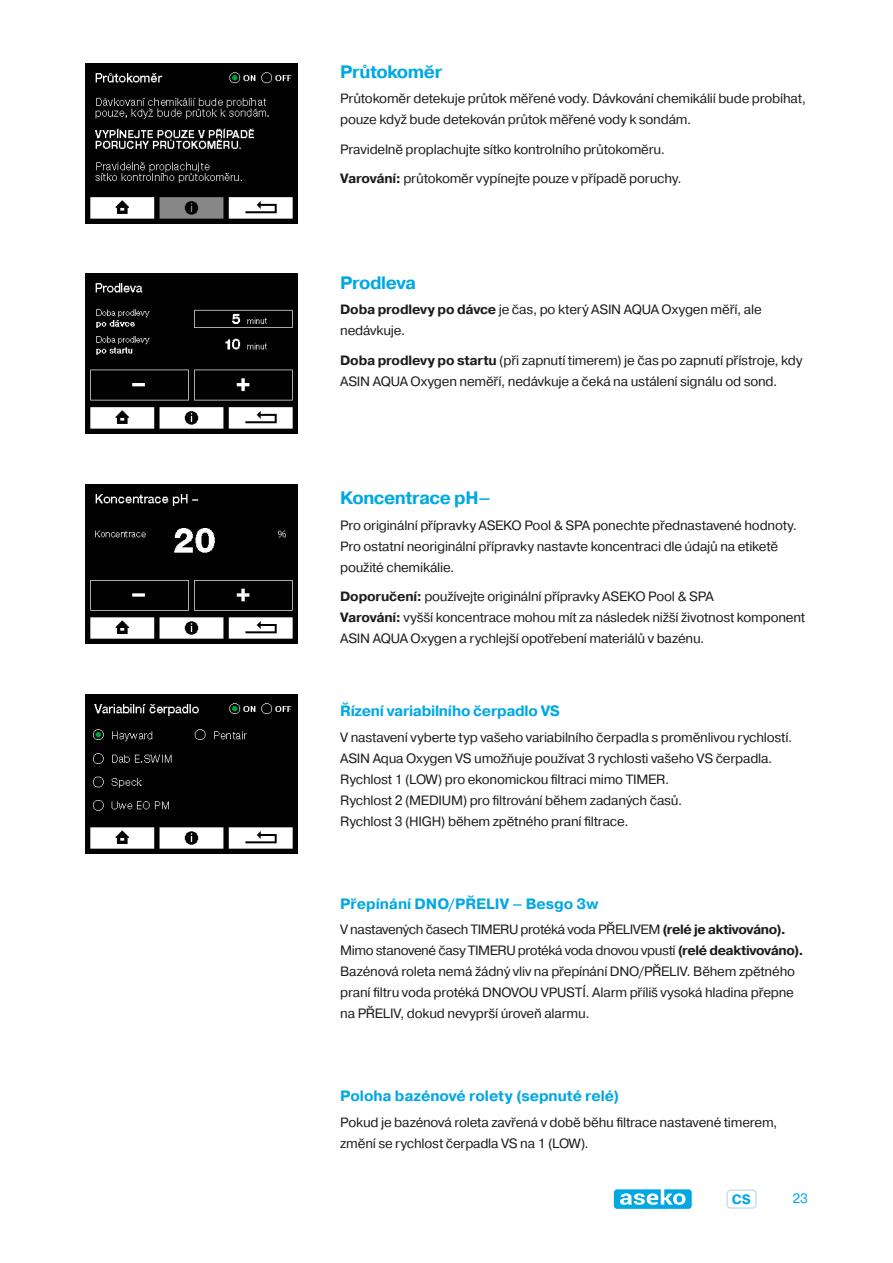
<style>
.page{position:relative;width:893px;height:1263px;background:#fff}
.page>*{position:absolute;margin:0;border:0;box-sizing:border-box;transform-origin:0 0}
.Nadpis_2{font:700 18px "Pragmatica";letter-spacing:-.025em;color:#00a8e3}
.Nadpis_3{font:700 15px "Pragmatica";letter-spacing:-.005em;color:#00a8e3}
.t1{font:13.5px/21px "Pragmatica";letter-spacing:-.015em;color:#1d1d1b}
.t2{font:700 13.5px "Pragmatica";color:#00a8e3}
.t3{font:13.5px "Pragmatica";color:#00a8e3}
.s1{font-weight:700}
</style>
<div class="page">
<div style="left:726px;top:1189px;width:31px;height:20px;border:2px solid #c7e2f4;border-radius:4px"></div>
<svg style="left:614px;top:1189px;width:78px;height:20px"></svg>
<img style="left:85px;top:64px;width:213px;height:159px">
<img style="left:85px;top:274px;width:213px;height:159px">
<img style="left:85px;top:484px;width:213px;height:159px">
<img style="left:85px;top:694px;width:213px;height:160px">
<p class="Nadpis_2" style="left:340px;top:60px;width:104px">Průtokoměr</p>
<p class="t1" style="left:340px;top:88px;width:467px">Průtokoměr detekuje průtok měřené vody. Dávkování chemikálií bude probíhat, pouze když bude detekován průtok měřené vody k sondám.</p>
<p class="t1" style="left:340px;top:139px;width:326px">Pravidelně proplachujte sítko kontrolního průtokoměru.</p>
<p class="t1" style="left:340px;top:168px;width:343px"><span class="s1">Varování:</span> průtokoměr vypínejte pouze v případě poruchy.</p>
<p class="Nadpis_2" style="left:340px;top:271px;width:77px">Prodleva</p>
<p class="t1" style="left:340px;top:299px;width:423px"><span class="s1">Doba prodlevy po dávce</span> je čas, po který ASIN AQUA Oxygen měří, ale nedávkuje.</p>
<p class="t1" style="left:340px;top:350px;width:464px"><span class="s1">Doba prodlevy po startu</span> (při zapnutí timerem) je čas po zapnutí přístroje, kdy<br>ASIN AQUA Oxygen neměří, nedávkuje a čeká na ustálení signálu od sond.</p>
<p class="Nadpis_2" style="left:340px;top:486px;width:152px">Koncentrace pH–</p>
<p class="t1" style="left:340px;top:515px;width:458px">Pro originální přípravky ASEKO Pool &amp; SPA ponechte přednastavené hodnoty.</p>
<p class="t1" style="left:340px;top:536px;width:439px">Pro ostatní neoriginální přípravky nastavte koncentraci dle údajů na etiketě použité chemikálie.</p>
<p class="t1" style="left:340px;top:586px;width:467px"><span class="s1">Doporučení:</span> používejte originální přípravky ASEKO Pool &amp; SPA<br><span class="s1">Varování:</span> vyšší koncentrace mohou mít za následek nižší životnost komponent<br>ASIN AQUA Oxygen a rychlejší opotřebení materiálů v bazénu.</p>
<p class="Nadpis_3" style="left:340px;top:701px;width:221px">Řízení variabilního čerpadlo VS</p>
<p class="t1" style="left:340px;top:727px;width:454px">V nastavení vyberte typ vašeho variabilního čerpadla s proměnlivou rychlostí.<br>ASIN Aqua Oxygen VS umožňuje používat 3 rychlosti vašeho VS čerpadla.<br>Rychlost 1 (LOW) pro ekonomickou filtraci mimo TIMER.<br>Rychlost 2 (MEDIUM) pro filtrování během zadaných časů.<br>Rychlost 3 (HIGH) během zpětného praní filtrace.</p>
<p class="Nadpis_3" style="left:340px;top:894px;width:260px">Přepínání DNO/PŘELIV – Besgo 3w</p>
<p class="t1" style="left:340px;top:919px;width:465px">V nastavených časech TIMERU protéká voda PŘELIVEM <span class="s1">(relé je aktivováno).<br></span>Mimo stanovené časy TIMERU protéká voda dnovou vpustí <span class="s1">(relé deaktivováno).<br></span>Bazénová roleta nemá žádný vliv na přepínání DNO/PŘELIV. Během zpětného praní filtru voda protéká DNOVOU VPUSTÍ. Alarm příliš vysoká hladina přepne na PŘELIV, dokud nevyprší úroveň alarmu.</p>
<p class="Nadpis_3" style="left:340px;top:1086px;width:281px">Poloha bazénové rolety (sepnuté relé)</p>
<p class="t1" style="left:340px;top:1112px;width:439px">Pokud je bazénová roleta zavřená v době běhu filtrace nastavené timerem, změní se rychlost čerpadla VS na 1 (LOW).</p>
<p class="t2" style="left:732px;top:1190px;width:20px">CS</p>
<p class="t3" style="left:792px;top:1190px;width:17px">23</p>
</div>
